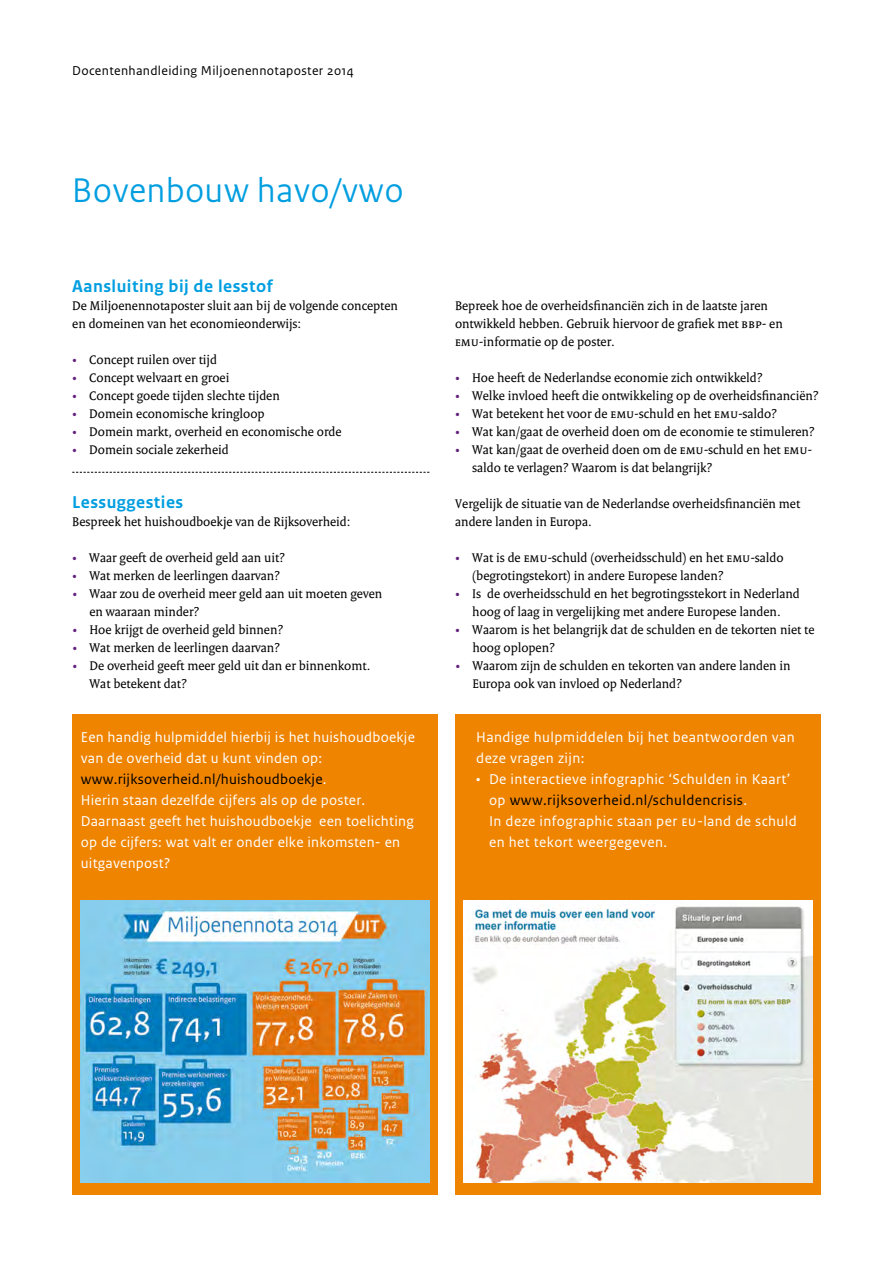
<style>
.page{position:relative;width:893px;height:1263px;background:#fff}
.page>*{position:absolute;margin:0;border:0;box-sizing:border-box;transform-origin:0 0}
.t1{font:36px "Rijksoverheid Sans Heading";letter-spacing:.025em;color:#009ee0}
.t2{font:700 18px "Rijksoverheid Sans Text";letter-spacing:.025em;color:#009ee0}
.t3{font:15px/21px "Rijksoverheid Sans Text";letter-spacing:.015em;color:#fff}
.t4{font:13.5px/18px "Rijksoverheid Serif";color:#000}
.t5{font:13.5px "Rijksoverheid Sans Text";letter-spacing:.025em;color:#000}
.s1{color:#64207e}
.s2{color:#000}
</style>
<div class="page">
<div style="left:455px;top:715px;width:366px;height:480px;background:#ef8400"></div>
<div style="left:72px;top:715px;width:366px;height:480px;background:#ef8400"></div>
<svg style="left:72px;top:472px;width:357px;height:1px"></svg>
<img style="left:464px;top:901px;width:348px;height:281px">
<img style="left:81px;top:901px;width:348px;height:281px">
<p class="t5" style="left:72px;top:63px;width:283px">Docentenhandleiding Miljoenennotaposter 2014</p>
<h1 class="t1" style="left:72px;top:169px;width:333px">Bovenbouw havo/vwo</h1>
<h2 class="t2" style="left:72px;top:276px;width:202px">Aansluiting bij de lesstof</h2>
<p class="t4" style="left:72px;top:296px;width:327px">De Miljoenennotaposter sluit aan bij de volgende concepten en domeinen van het economieonderwijs:</p>
<p class="t4" style="left:72px;top:350px;width:146px"><span class="s1">•</span> Concept ruilen over tijd</p>
<p class="t4" style="left:72px;top:368px;width:159px"><span class="s1">•</span> Concept welvaart en groei</p>
<p class="t4" style="left:72px;top:386px;width:209px"><span class="s1">•</span> Concept goede tijden slechte tijden</p>
<p class="t4" style="left:72px;top:404px;width:194px"><span class="s1">•</span> Domein economische kringloop</p>
<p class="t4" style="left:72px;top:422px;width:271px"><span class="s1">•</span> Domein markt, overheid en economische orde</p>
<p class="t4" style="left:72px;top:440px;width:158px"><span class="s1">•</span> Domein sociale zekerheid</p>
<h2 class="t2" style="left:72px;top:492px;width:112px">Lessuggesties</h2>
<p class="t4" style="left:72px;top:512px;width:280px">Bespreek het huishoudboekje van de Rijksoverheid:</p>
<p class="t4" style="left:72px;top:548px;width:214px"><span class="s1">•</span> Waar geeft de overheid geld aan uit?</p>
<p class="t4" style="left:72px;top:566px;width:209px"><span class="s1">•</span> Wat merken de leerlingen daarvan?</p>
<p class="t4" style="left:89px;top:584px;width:294px;text-indent:-17px"><span class="s1">•</span> Waar zou de overheid meer geld aan uit moeten geven en waaraan minder?</p>
<p class="t4" style="left:72px;top:620px;width:212px"><span class="s1">•</span> Hoe krijgt de overheid geld binnen?</p>
<p class="t4" style="left:72px;top:638px;width:209px"><span class="s1">•</span> Wat merken de leerlingen daarvan?</p>
<p class="t4" style="left:90px;top:656px;width:282px;text-indent:-17px"><span class="s1">•</span> De overheid geeft meer geld uit dan er binnenkomt.<br>Wat betekent dat?</p>
<p class="t3" style="left:81px;top:727px;width:336px">Een handig hulpmiddel hierbij is het huishoudboekje van de overheid dat u kunt vinden op: <span class="s2">www.rijksoverheid.nl/huishoudboekje</span>.<br>Hierin staan dezelfde cijfers als op de poster.<br>Daarnaast geeft het huishoudboekje een toelichting op de cijfers: wat valt er onder elke inkomsten- en uitgavenpost?</p>
<p class="t4" style="left:455px;top:296px;width:329px">Bepreek hoe de overheidsfinanciën zich in de laatste jaren ontwikkeld hebben. Gebruik hiervoor de grafiek met BBP- en<br>EMU-informatie op de poster.</p>
<p class="t4" style="left:455px;top:368px;width:309px"><span class="s1">•</span> Hoe heeft de Nederlandse economie zich ontwikkeld?</p>
<p class="t4" style="left:455px;top:386px;width:365px"><span class="s1">•</span> Welke invloed heeft die ontwikkeling op de overheidsfinanciën?</p>
<p class="t4" style="left:455px;top:404px;width:324px"><span class="s1">•</span> Wat betekent het voor de EMU-schuld en het EMU-saldo?</p>
<p class="t4" style="left:455px;top:422px;width:361px"><span class="s1">•</span> Wat kan/gaat de overheid doen om de economie te stimuleren?</p>
<p class="t4" style="left:472px;top:440px;width:341px;text-indent:-17px"><span class="s1">•</span> Wat kan/gaat de overheid doen om de EMU-schuld en het EMU&shy;saldo te verlagen? Waarom is dat belangrijk?</p>
<p class="t4" style="left:455px;top:494px;width:347px">Vergelijk de situatie van de Nederlandse overheidsfinanciën met andere landen in Europa.</p>
<p class="t4" style="left:472px;top:548px;width:313px;text-indent:-17px"><span class="s1">•</span> Wat is de EMU-schuld (overheidsschuld) en het EMU-saldo (begrotingstekort) in andere Europese landen?</p>
<p class="t4" style="left:455px;top:584px;width:346px;text-align:center"><span class="s1">•</span> Is de overheidsschuld en het begrotingsstekort in Nederland hoog of laag in vergelijking met andere Europese landen.</p>
<p class="t4" style="left:472px;top:620px;width:344px;text-indent:-17px"><span class="s1">•</span> Waarom is het belangrijk dat de schulden en de tekorten niet te hoog oplopen?</p>
<p class="t4" style="left:472px;top:656px;width:320px;text-indent:-17px"><span class="s1">•</span> Waarom zijn de schulden en tekorten van andere landen in<br>Europa ook van invloed op Nederland?</p>
<p class="t3" style="left:476px;top:727px;width:320px">Handige hulpmiddelen bij het beantwoorden van deze vragen zijn:</p>
<p class="t3" style="left:489px;top:769px;width:309px;text-indent:-13px">• De interactieve infographic ‘Schulden in Kaart’ op <span class="s2">www.rijksoverheid.nl/schuldencrisis</span>.<br>In deze infographic staan per EU-land de schuld en het tekort weergegeven.</p>
</div>
